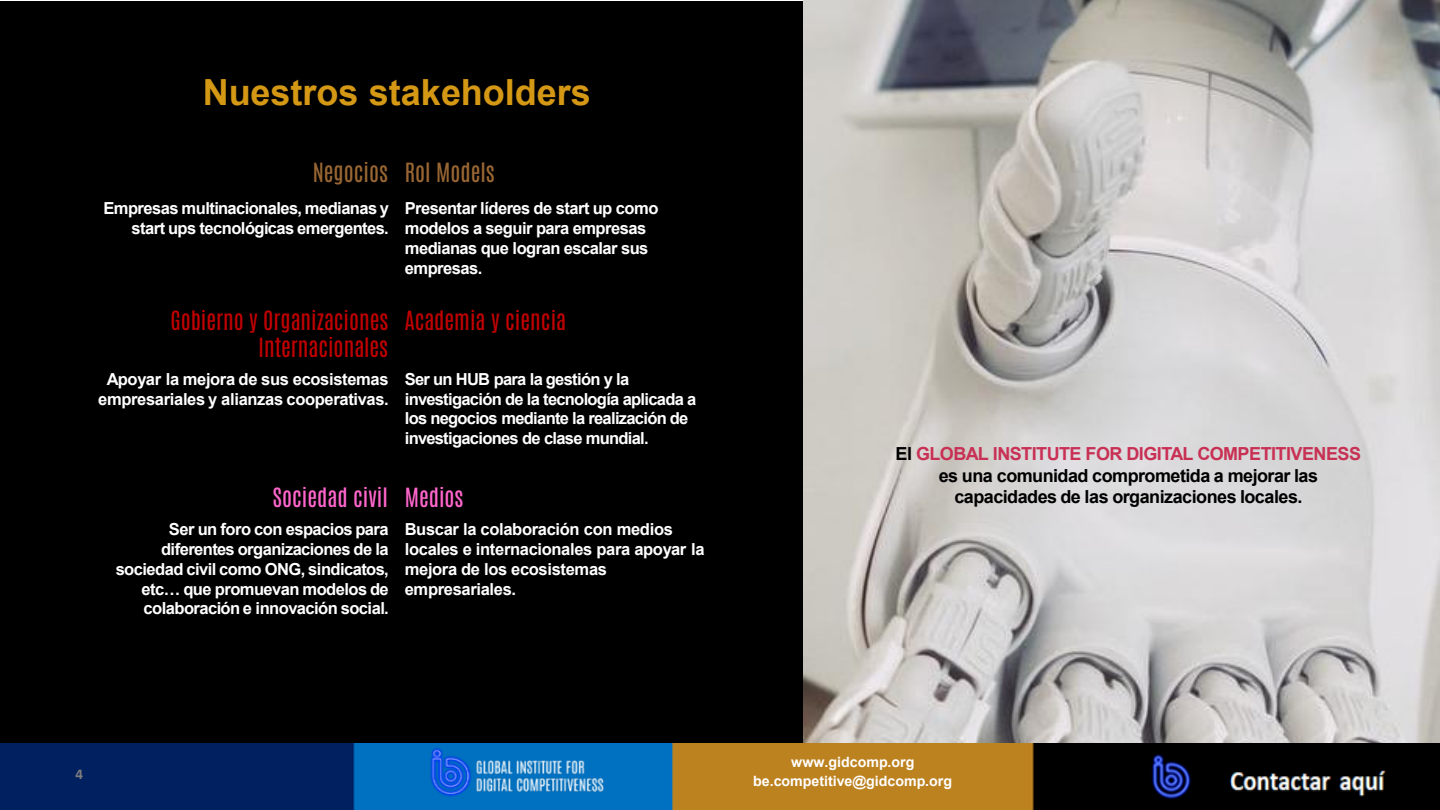
<style>
.page{position:relative;width:1440px;height:810px;background:#fff}
.page>*{position:absolute;margin:0;border:0;box-sizing:border-box;transform-origin:0 0}
.t1{font:700 36px "Arial";color:#d49815}
.t2{font:22.5px/27px "Antonio";color:#c00000;text-align:right}
.t3{font:22.5px "Antonio";color:#f6c}
.t4{font:22.5px "Antonio";color:#963}
.t5{font:700 18px/21.6px "Arial";letter-spacing:-.03em;color:#000;text-align:center}
.t6{font:700 16.65px "Arial";letter-spacing:-.035em;color:#fff}
.t7{font:700 16.5px/19.8px "Arial";letter-spacing:-.035em;color:#fff}
.t8{font:700 15px "Calibri";color:#7e7e7e}
.t9{font:700 14.25px/19.6px "Arial";color:#fff;text-align:center}
.s1{color:#c83054}
</style>
<div class="page">
<div style="left:1px;top:1px;width:1439px;height:809px;background:#000"></div>
<img style="left:804px;top:1px;width:636px;height:742px">
<img style="left:1px;top:743px;width:1033px;height:67px">
<img style="left:423px;top:743px;width:189px;height:67px">
<img style="left:1151px;top:754px;width:235px;height:46px">
<h1 class="t1" style="left:203px;top:67px;width:390px">Nuestros stakeholders</h1>
<h2 class="t4" style="left:313px;top:156px;width:184px">Negocios Rol Models</h2>
<p class="t7" style="left:103px;top:199px;width:287px;text-align:right">Empresas multinacionales, medianas y start ups tecnológicas emergentes.</p>
<p class="t7" style="left:405px;top:199px;width:255px">Presentar líderes de start up como modelos a seguir para empresas medianas que logran escalar sus empresas.</p>
<h2 class="t2" style="left:170px;top:307px;width:219px">Gobierno y Organizaciones<br>Internacionales</h2>
<h2 class="t2" style="left:405px;top:307px;width:163px">Academia y ciencia</h2>
<p class="t7" style="left:98px;top:369px;width:292px;text-align:center">Apoyar la mejora de sus ecosistemas empresariales y alianzas cooperativas.</p>
<p class="t7" style="left:405px;top:369px;width:293px">Ser un HUB para la gestión y la investigación de la tecnología aplicada a los negocios mediante la realización de investigaciones de clase mundial.</p>
<h2 class="t3" style="left:273px;top:482px;width:192px">Sociedad civil Medios</h2>
<p class="t7" style="left:116px;top:520px;width:275px;text-align:right">Ser un foro con espacios para diferentes organizaciones de la sociedad civil como ONG, sindicatos, etc… que promuevan modelos de</p>
<p class="t6" style="left:144px;top:597px;width:247px">colaboración e innovación social.</p>
<p class="t7" style="left:405px;top:520px;width:301px">Buscar la colaboración con medios locales e internacionales para apoyar la mejora de los ecosistemas empresariales.</p>
<p class="t5" style="left:896px;top:443px;width:467px">El <span class="s1">GLOBAL INSTITUTE FOR DIGITAL COMPETITIVENESS </span>es una comunidad comprometida a mejorar las capacidades de las organizaciones locales.</p>
<p class="t8" style="left:76px;top:763px;width:9px">4</p>
<p class="t9" style="left:753px;top:752px;width:200px">www.gidcomp.org be.competitive@gidcomp.org</p>
</div>
